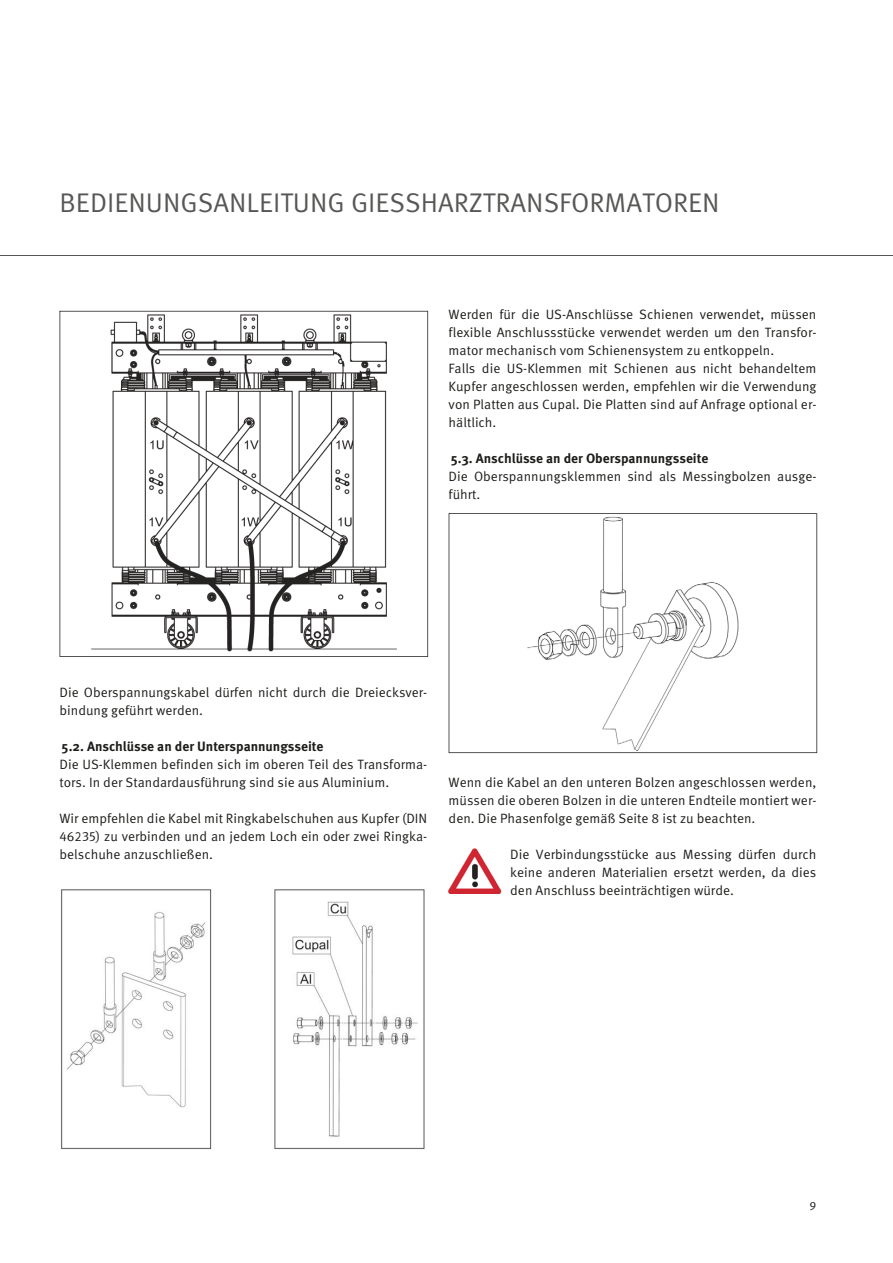
<style>
.page{position:relative;width:893px;height:1263px;background:#fff}
.page>*{position:absolute;margin:0;border:0;box-sizing:border-box;transform-origin:0 0}
.t1{font:27px "Meta OT Norm";color:#575756}
.t2{font:13.5px/18px "Meta OT Norm";color:#1d1d1b}
.t3{font:700 13.5px "Meta OT";color:#1d1d1b}
.t4{font:12px "Meta OT Norm";color:#1d1d1b}
</style>
<div class="page">
<hr style="left:0;top:255px;width:893px;height:1px;background:#575756">
<svg style="left:60px;top:311px;width:368px;height:346px"></svg>
<img style="left:61px;top:889px;width:364px;height:260px">
<svg style="left:449px;top:513px;width:368px;height:240px"></svg>
<img style="left:449px;top:848px;width:53px;height:46px">
<h1 class="t1" style="left:60px;top:193px;width:661px">BEDIENUNGSANLEITUNG GIESSHARZTRANSFORMATOREN</h1>
<p class="t2" style="left:449px;top:306px;width:369px">Werden für die US-Anschlüsse Schienen verwendet, müssen flexible Anschlussstücke verwendet werden um den Transfor&shy;mator mechanisch vom Schienensystem zu entkoppeln.<br>Falls die US-Klemmen mit Schienen aus nicht behandeltem Kupfer angeschlossen werden, empfehlen wir die Verwendung von Platten aus Cupal. Die Platten sind auf Anfrage optional er&shy;hältlich.</p>
<p class="t3" style="left:451px;top:453px;width:259px">5.3. Anschlüsse an der Oberspannungsseite</p>
<p class="t2" style="left:449px;top:468px;width:369px">Die Oberspannungsklemmen sind als Messingbolzen ausge&shy;führt.</p>
<p class="t2" style="left:60px;top:684px;width:369px">Die Oberspannungskabel dürfen nicht durch die Dreiecksver&shy;bindung geführt werden.</p>
<p class="t3" style="left:62px;top:741px;width:263px">5.2. Anschlüsse an der Unterspannungsseite</p>
<p class="t2" style="left:60px;top:756px;width:369px">Die US-Klemmen befinden sich im oberen Teil des Transforma&shy;tors. In der Standardausführung sind sie aus Aluminium.</p>
<p class="t2" style="left:60px;top:810px;width:369px;text-align:justify">Wir empfehlen die Kabel mit Ringkabelschuhen aus Kupfer (DIN 46235) zu verbinden und an jedem Loch ein oder zwei Ringka&shy;belschuhe anzuschließen.</p>
<p class="t2" style="left:449px;top:774px;width:369px;text-align:justify">Wenn die Kabel an den unteren Bolzen angeschlossen werden, müssen die oberen Bolzen in die unteren Endteile montiert wer&shy;den. Die Phasenfolge gemäß Seite 8 ist zu beachten.</p>
<p class="t2" style="left:510px;top:846px;width:308px;text-align:justify">Die Verbindungsstücke aus Messing dürfen durch keine anderen Materialien ersetzt werden, da dies den Anschluss beeinträchtigen würde.</p>
<p class="t4" style="left:810px;top:1201px;width:8px">9</p>
</div>
